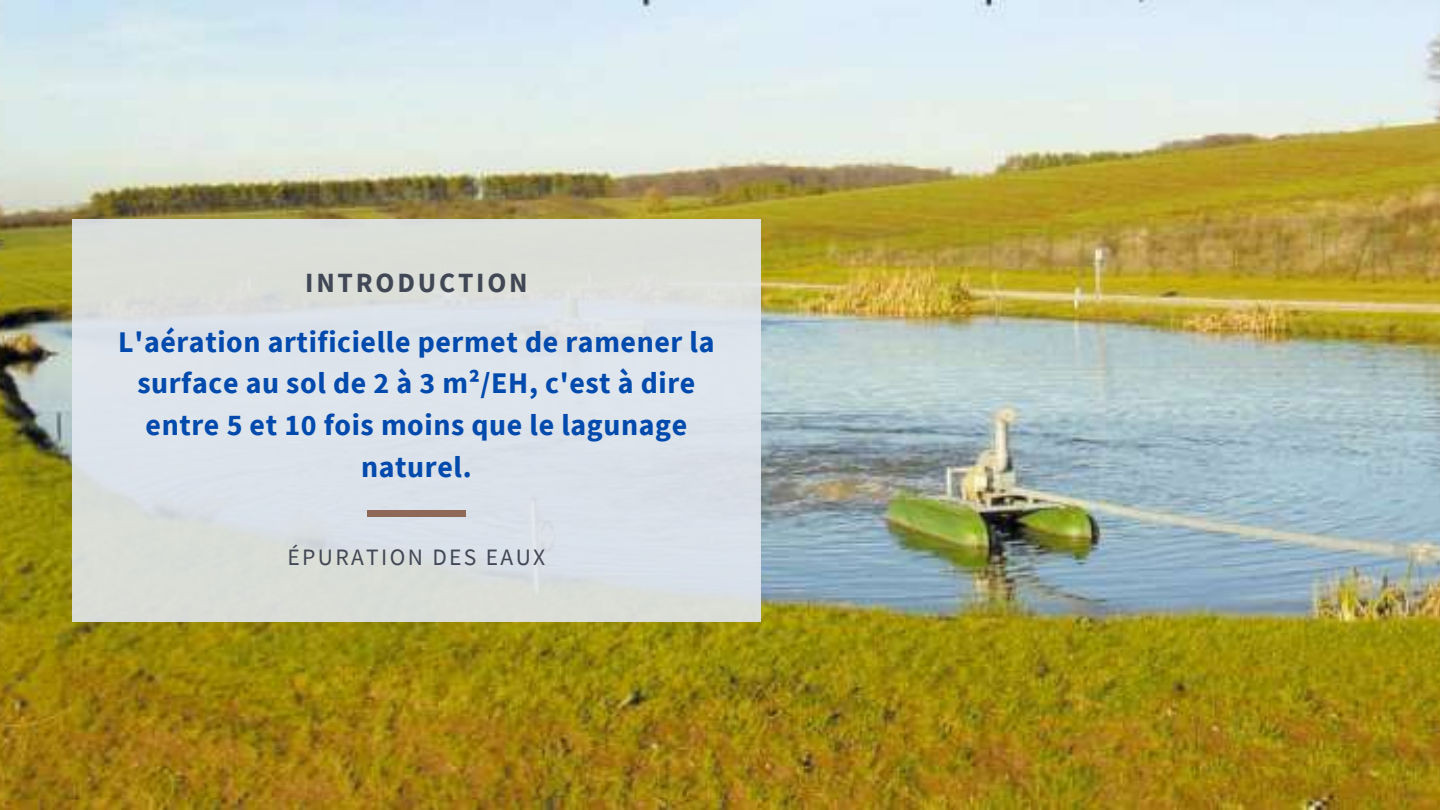
<style>
.page{position:relative;width:1440px;height:810px;background:#fff}
.page>*{position:absolute;margin:0;border:0;box-sizing:border-box;transform-origin:0 0}
.t1{font:700 29.9px/41.7px "Source Sans Pro";letter-spacing:.02em;color:#004aad;text-align:center}
.t2{font:700 27.8px "Source Sans Pro";letter-spacing:.1em;color:#414754}
.t3{font:23.5px "Source Sans Pro";letter-spacing:.1em;color:#414754}
</style>
<div class="page">
<img style="left:0;top:0;width:1440px;height:810px">
<div style="left:72px;top:219px;width:689px;height:403px;background:linear-gradient(to right,#dbe0e1,#dbe1e6)"></div>
<div style="left:367px;top:510px;width:99px;height:7px;background:#8f6858"></div>
<p class="t2" style="left:305px;top:265px;width:224px">INTRODUCTION</p>
<p class="t1" style="left:118px;top:320px;width:598px">L'aération artificielle permet de ramener la surface au sol de 2 à 3 m²/EH, c'est à dire entre 5 et 10 fois moins que le lagunage naturel.</p>
<p class="t3" style="left:288px;top:542px;width:259px">ÉPURATION DES EAUX</p>
</div>
